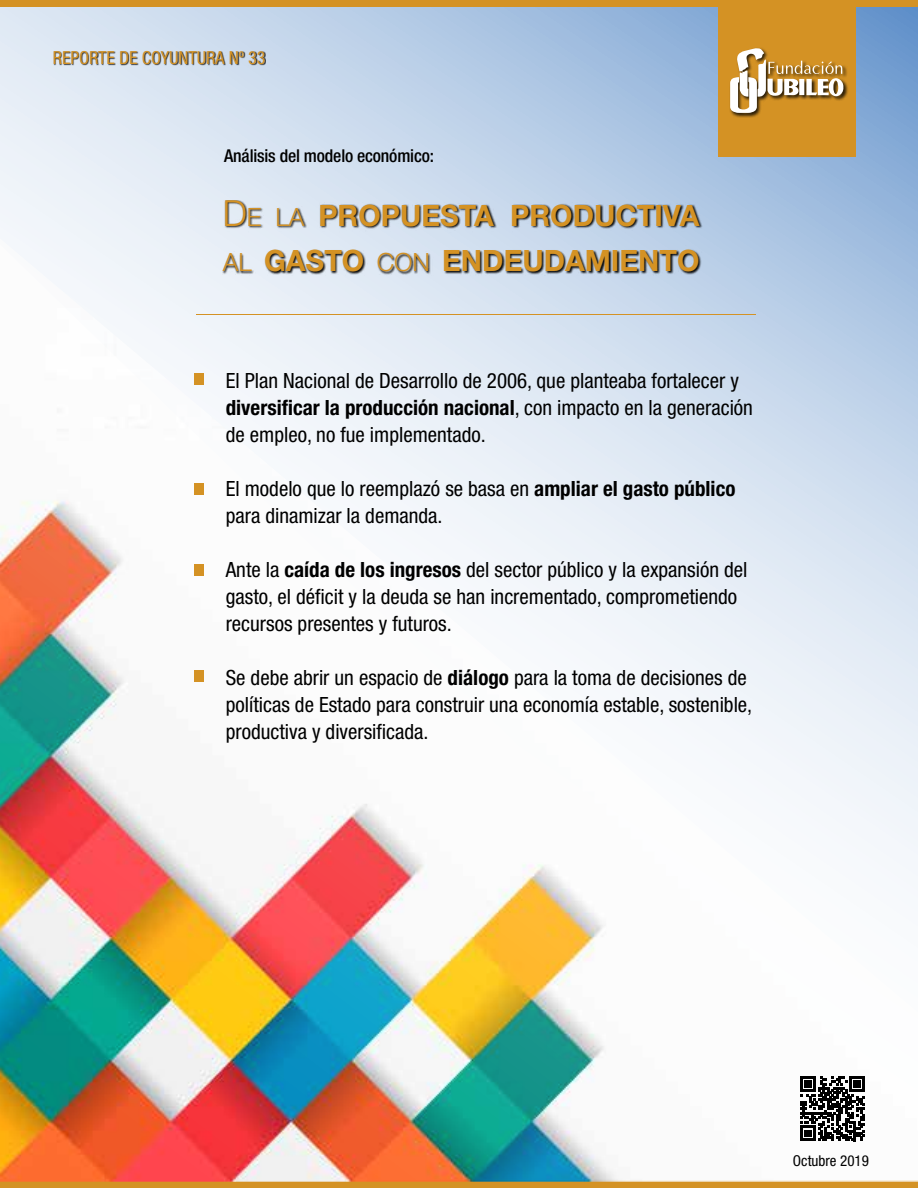
<style>
.page{position:relative;width:918px;height:1188px;background:#fff}
.page>*{position:absolute;margin:0;border:0;box-sizing:border-box;transform-origin:0 0}
.t1{font:700 29.4px/45px "Helvetica Neue LT Std";color:#d49224}
.t2{font:condensed 21px/27px "Helvetica Neue LT Std";color:#000}
.t3{font:condensed 18px "Helvetica Neue LT Std";color:#d49224}
.t4{font:500 condensed 17.7px "Helvetica Neue LT Std";letter-spacing:-.01em;color:#000}
.t5{font:condensed 15px "Helvetica Neue LT Std";color:#000}
.s1{font-weight:300;font-size:36px}
.s2{font-weight:300;font-size:25.2px}
.s3{font-weight:700}
</style>
<div class="page">
<div style="left:0;top:1180px;width:918px;height:8px;background:#d49224"></div>
<svg style="left:0;top:6px;width:918px;height:231px;background:#bed1e7"></svg>
<img style="left:0;top:237px;width:918px;height:945px">
<div style="left:222px;top:200px;width:481px;height:75px;background:#000;opacity:.95"></div>
<div style="left:718px;top:0;width:137px;height:156px;background:#d49224"></div>
<div style="left:729px;top:47px;width:119px;height:71px;background:#000;opacity:.8"></div>
<svg style="left:730px;top:48px;width:113px;height:65px"></svg>
<div style="left:194px;top:373px;width:9px;height:12px;background:#d49224"></div>
<div style="left:194px;top:670px;width:9px;height:12px;background:#d49224"></div>
<div style="left:194px;top:483px;width:9px;height:11px;background:#d49224"></div>
<div style="left:194px;top:564px;width:9px;height:11px;background:#d49224"></div>
<div style="left:54px;top:51px;width:212px;height:15px;background:#000;opacity:.8"></div>
<div style="left:0;top:0;width:918px;height:6px;background:#d49224"></div>
<hr style="left:196px;top:314px;width:560px;height:1px;background:#d49224">
<svg style="left:800px;top:1076px;width:65px;height:65px"></svg>
<p class="t3" style="left:53px;top:47px;width:214px">REPORTE DE COYUNTURA Nº 33</p>
<p class="t4" style="left:224px;top:145px;width:211px">Análisis del modelo económico:</p>
<h1 class="t1" style="left:223px;top:192px;width:478px"><span class="s1">D</span><span class="s2">E LA</span> PROPUESTA PRODUCTIVA<br><span class="s2">AL</span> GASTO <span class="s2">CON</span> ENDEUDAMIENTO</h1>
<p class="t2" style="left:226px;top:367px;width:529px">El Plan Nacional de Desarrollo de 2006, que planteaba fortalecer y <span class="s3">diversificar la producción nacional</span>, con impacto en la generación de empleo, no fue implementado.</p>
<p class="t2" style="left:226px;top:475px;width:511px">El modelo que lo reemplazó se basa en <span class="s3">ampliar el gasto público </span>para dinamizar la demanda.</p>
<p class="t2" style="left:226px;top:556px;width:523px">Ante la <span class="s3">caída de los ingresos</span> del sector público y la expansión del gasto, el déficit y la deuda se han incrementado, comprometiendo recursos presentes y futuros.</p>
<p class="t2" style="left:226px;top:664px;width:528px">Se debe abrir un espacio de <span class="s3">diálogo</span> para la toma de decisiones de políticas de Estado para construir una economía estable, sostenible, productiva y diversificada.</p>
<p class="t5" style="left:793px;top:1152px;width:78px">Octubre 2019</p>
</div>
